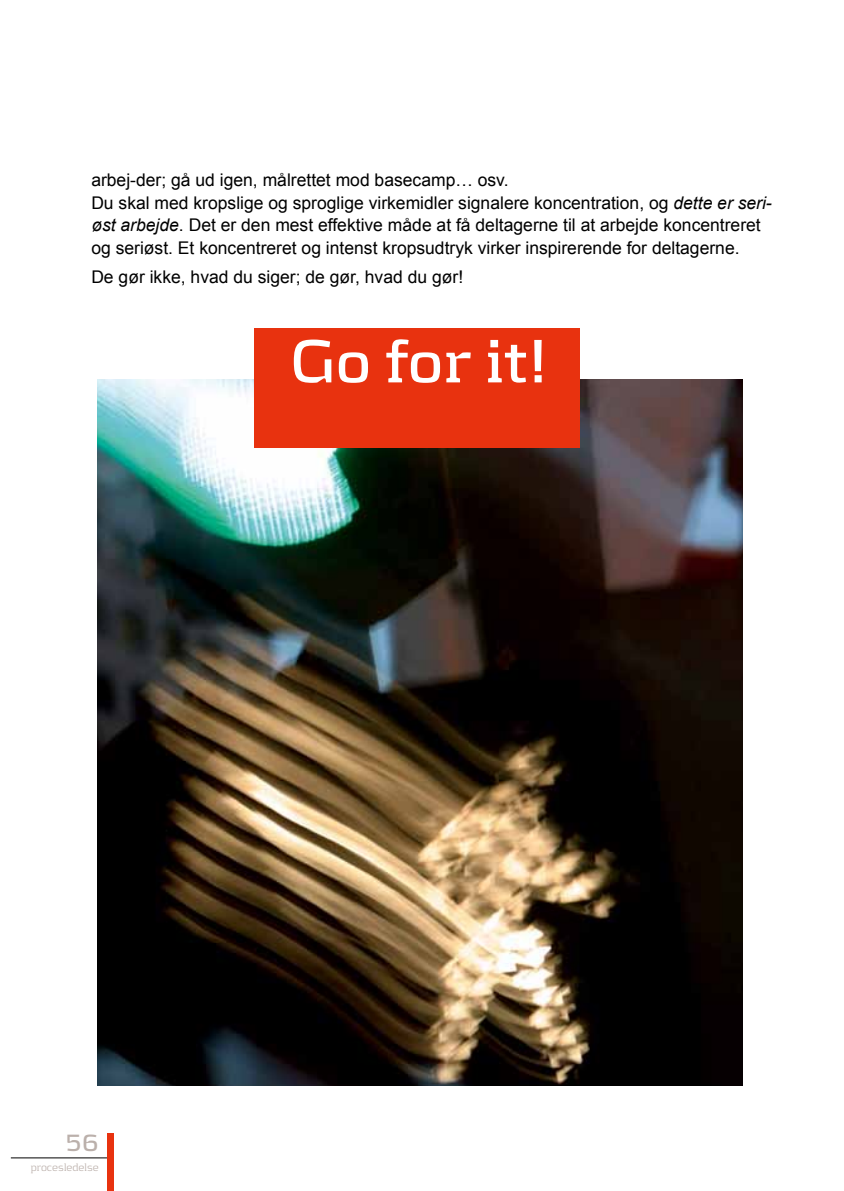
<style>
.page{position:relative;width:844px;height:1191px;background:#fff}
.page>*{position:absolute;margin:0;border:0;box-sizing:border-box;transform-origin:0 0}
.t1{font:700 63.7px "Kontrapunkt";color:#fff}
.t2{font:700 24.5px "Kontrapunkt";color:#bbb0ab}
.t3{font:17.5px/22.4px "Arial";color:#000}
.t4{font:300 11.38px "Kontrapunkt";color:#bbb0ab}
.s1{font-style:italic}
</style>
<div class="page">
<hr style="left:11px;top:1157px;width:100px;height:1px;background:#000">
<div style="left:108px;top:1133px;width:6px;height:58px;background:#e8320f"></div>
<img style="left:97px;top:379px;width:645px;height:706px">
<div style="left:255px;top:328px;width:324px;height:120px;background:#e8320f"></div>
<p class="t3" style="left:91px;top:169px;width:681px">arbej-der; gå ud igen, målrettet mod basecamp… osv.<br>Du skal med kropslige og sproglige virkemidler signalere koncentration, og <span class="s1">dette er seri&shy;øst arbejde</span>. Det er den mest effektive måde at få deltagerne til at arbejde koncentreret og seriøst. Et koncentreret og intenst kropsudtryk virker inspirerende for deltagerne.</p>
<p class="t3" style="left:91px;top:266px;width:373px">De gør ikke, hvad du siger; de gør, hvad du gør!</p>
<h1 class="t1" style="left:290px;top:324px;width:258px">Go for it!</h1>
<h2 class="t2" style="left:66px;top:1128px;width:35px">56</h2>
<p class="t4" style="left:31px;top:1160px;width:70px">procesledelse</p>
</div>
